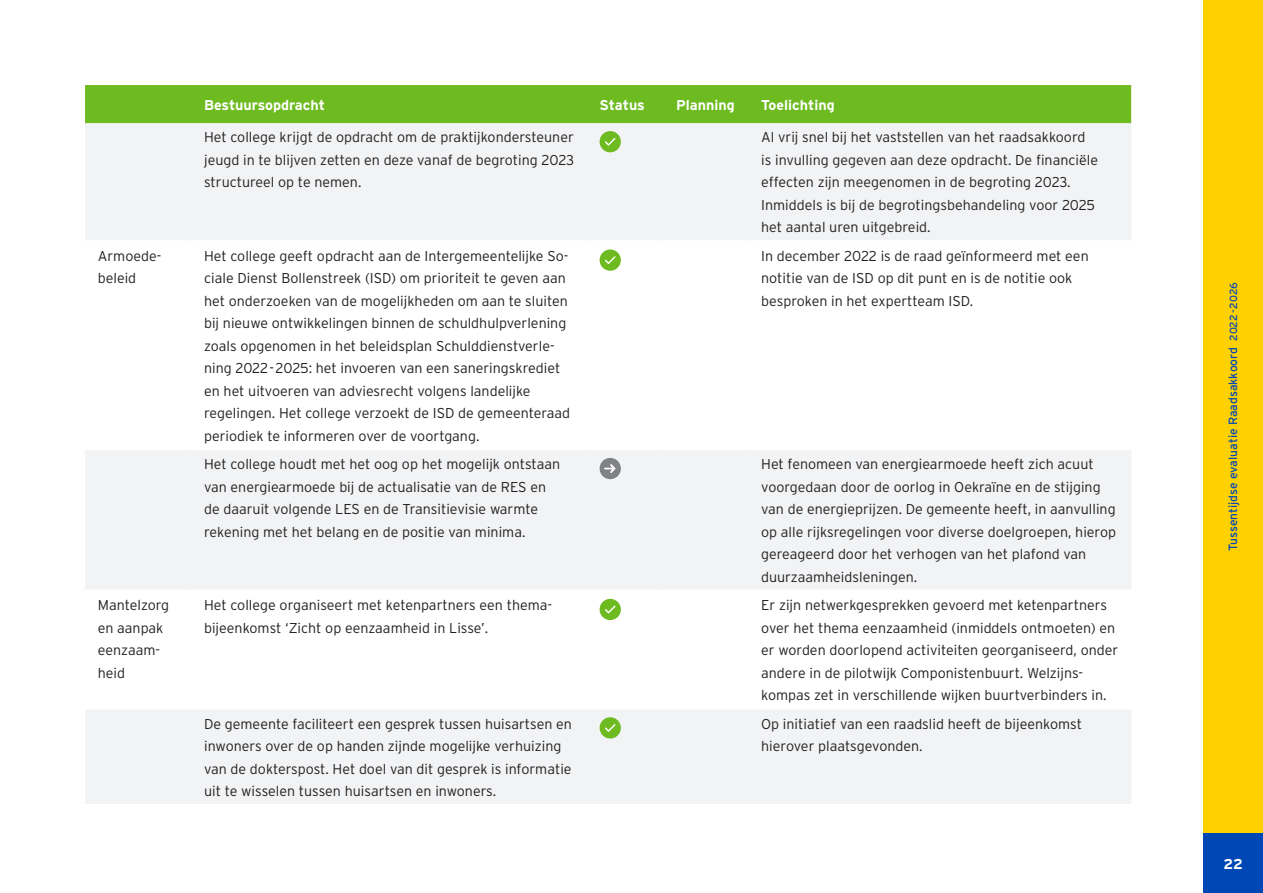
<style>
.page{position:relative;width:1263px;height:893px;background:#fff}
.page>*{position:absolute;margin:0;border:0;box-sizing:border-box;transform-origin:0 0}
.Basistekst{font:300 14.25px/22.5px "Interstate";color:#231f20}
.Basistekst-2{font:700 14.25px "Interstate";color:#fff}
.t1{font:12px "Interstate";color:#0047b6}
.s1{font-size:10.5px}
</style>
<div class="page">
<div style="left:85px;top:85px;width:1046px;height:38px;background:#6dbb20"></div>
<div style="left:85px;top:123px;width:1046px;height:681px;background:#f2f3f4"></div>
<svg style="left:85px;top:242px;width:1046px;height:466px"></svg>
<hr style="left:85px;top:240px;width:106px;height:2px;background:#fff">
<hr style="left:191px;top:240px;width:396px;height:2px;background:#fff">
<hr style="left:587px;top:240px;width:76px;height:2px;background:#fff">
<hr style="left:663px;top:240px;width:85px;height:2px;background:#fff">
<hr style="left:748px;top:240px;width:383px;height:2px;background:#fff">
<hr style="left:85px;top:449px;width:106px;height:1px;background:#fff">
<hr style="left:191px;top:449px;width:396px;height:1px;background:#fff">
<hr style="left:587px;top:449px;width:76px;height:1px;background:#fff">
<hr style="left:663px;top:449px;width:85px;height:1px;background:#fff">
<hr style="left:748px;top:449px;width:383px;height:1px;background:#fff">
<hr style="left:85px;top:590px;width:106px;height:1px;background:#fff">
<hr style="left:191px;top:590px;width:396px;height:1px;background:#fff">
<hr style="left:587px;top:590px;width:76px;height:1px;background:#fff">
<hr style="left:663px;top:590px;width:85px;height:1px;background:#fff">
<hr style="left:748px;top:590px;width:383px;height:1px;background:#fff">
<hr style="left:85px;top:708px;width:106px;height:1px;background:#fff">
<hr style="left:191px;top:708px;width:396px;height:1px;background:#fff">
<hr style="left:587px;top:708px;width:76px;height:1px;background:#fff">
<hr style="left:663px;top:708px;width:85px;height:1px;background:#fff">
<hr style="left:748px;top:708px;width:383px;height:1px;background:#fff">
<div style="left:600px;top:131px;width:21px;height:21px;background:#6dbb20;border-radius:50%"></div>
<svg style="left:605px;top:137px;width:11px;height:9px"></svg>
<div style="left:600px;top:249px;width:21px;height:22px;background:#6dbb20;border-radius:50%"></div>
<svg style="left:605px;top:256px;width:11px;height:8px"></svg>
<div style="left:600px;top:458px;width:21px;height:21px;background:#808285;border-radius:50%"></div>
<svg style="left:604px;top:464px;width:12px;height:9px"></svg>
<div style="left:600px;top:599px;width:21px;height:21px;background:#6dbb20;border-radius:50%"></div>
<svg style="left:605px;top:605px;width:11px;height:9px"></svg>
<div style="left:600px;top:717px;width:21px;height:21px;background:#6dbb20;border-radius:50%"></div>
<svg style="left:605px;top:724px;width:11px;height:8px"></svg>
<div style="left:1203px;top:0;width:60px;height:833px;background:#ffd100"></div>
<div style="left:1203px;top:833px;width:60px;height:60px;background:#0047b6"></div>
<p class="Basistekst-2" style="left:204px;top:97px;width:122px">Bestuursopdracht</p>
<p class="Basistekst-2" style="left:600px;top:97px;width:47px">Status</p>
<p class="Basistekst-2" style="left:676px;top:97px;width:60px">Planning</p>
<p class="Basistekst-2" style="left:761px;top:97px;width:75px">Toelichting</p>
<p class="Basistekst" style="left:204px;top:126px;width:371px;text-align:justify">Het college krijgt de opdracht om de praktijkondersteuner jeugd in te blijven zetten en deze vanaf de begroting 2023 structureel op te nemen.</p>
<p class="Basistekst" style="left:761px;top:126px;width:338px">Al vrij snel bij het vaststellen van het raadsakkoord is invulling gegeven aan deze opdracht. De financiële effecten zijn meegenomen in de begroting 2023.<br>Inmiddels is bij de begrotingsbehandeling voor 2025 het aantal uren uitgebreid.</p>
<p class="Basistekst" style="left:98px;top:244px;width:64px">Armoede&shy;beleid</p>
<p class="Basistekst" style="left:204px;top:244px;width:367px">Het college geeft opdracht aan de Intergemeentelijke So&shy;ciale Dienst Bollenstreek (ISD) om prioriteit te geven aan het onderzoeken van de mogelijkheden om aan te sluiten bij nieuwe ontwikkelingen binnen de schuldhulpverlening zoals opgenomen in het beleidsplan Schulddienstverle&shy;ning 2022-2025: het invoeren van een saneringskrediet en het uitvoeren van adviesrecht volgens landelijke regelingen. Het college verzoekt de ISD de gemeenteraad periodiek te informeren over de voortgang.</p>
<p class="Basistekst" style="left:761px;top:244px;width:329px">In december 2022 is de raad geïnformeerd met een notitie van de ISD op dit punt en is de notitie ook besproken in het expertteam ISD.</p>
<p class="Basistekst" style="left:204px;top:453px;width:357px">Het college houdt met het oog op het mogelijk ontstaan van energiearmoede bij de actualisatie van de RES en de daaruit volgende LES en de Transitievisie warmte rekening met het belang en de positie van minima.</p>
<p class="Basistekst" style="left:761px;top:453px;width:356px">Het fenomeen van energiearmoede heeft zich acuut voorgedaan door de oorlog in Oekraïne en de stijging van de energieprijzen. De gemeente heeft, in aanvulling op alle rijksregelingen voor diverse doelgroepen, hierop gereageerd door het verhogen van het plafond van duurzaamheidsleningen.</p>
<p class="Basistekst" style="left:98px;top:594px;width:73px">Mantelzorg en aanpak eenzaam&shy;heid</p>
<p class="Basistekst" style="left:204px;top:594px;width:348px">Het college organiseert met ketenpartners een thema&shy;bijeenkomst ‘Zicht op eenzaamheid in Lisse’.</p>
<p class="Basistekst" style="left:761px;top:594px;width:359px">Er zijn netwerkgesprekken gevoerd met ketenpartners over het thema eenzaamheid (inmiddels ontmoeten) en er worden doorlopend activiteiten georganiseerd, onder andere in de pilotwijk Componistenbuurt. Welzijns&shy;kompas zet in verschillende wijken buurtverbinders in.</p>
<p class="Basistekst" style="left:204px;top:712px;width:369px">De gemeente faciliteert een gesprek tussen huisartsen en inwoners over de op handen zijnde mogelijke verhuizing van de dokterspost. Het doel van dit gesprek is informatie uit te wisselen tussen huisartsen en inwoners.</p>
<p class="Basistekst" style="left:761px;top:712px;width:322px">Op initiatief van een raadslid heeft de bijeenkomst hierover plaatsgevonden.</p>
<p class="t1" style="left:1226px;top:551px;width:270px;rotate:-90deg">Tussentijdse evaluatie Raadsakkoord <span class="s1">2022-2026</span></p>
<p class="Basistekst-2" style="left:1223px;top:856px;width:21px">22</p>
</div>
